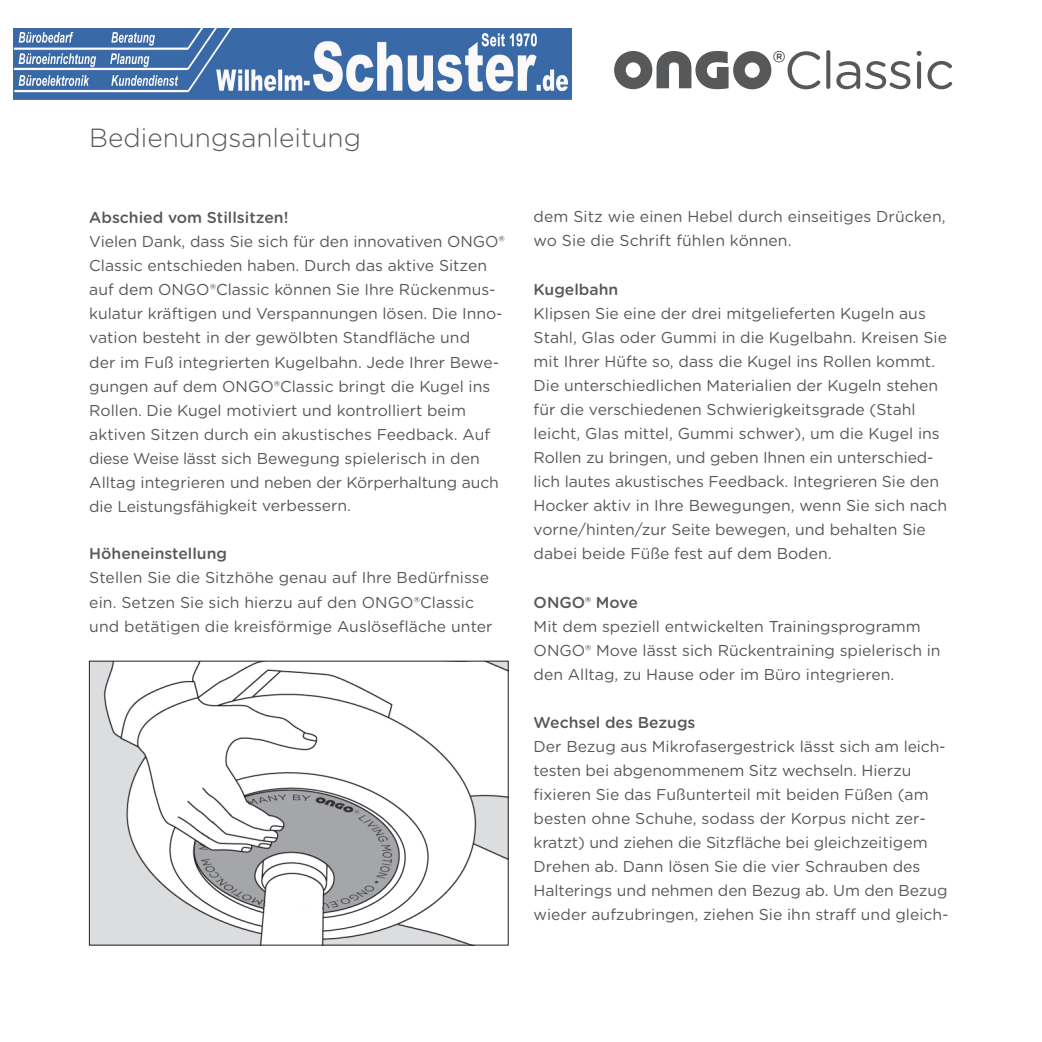
<style>
.page{position:relative;width:1042px;height:1042px;background:#fff}
.page>*{position:absolute;margin:0;border:0;box-sizing:border-box;transform-origin:0 0}
.t1{font:300 32.38px "Gotham Rounded";color:#231f20}
.t2{font:300 26.25px "Gotham Rounded";color:#57585a}
.t3{font:15.75px/24.2px "Gotham Rounded";color:#57585a}
.t4{font:500 15.75px "Gotham Rounded";color:#57585a}
</style>
<div class="page">
<img style="left:91px;top:663px;width:415px;height:280px">
<svg style="left:787px;top:50px;width:165px;height:39px"></svg>
<svg style="left:614px;top:51px;width:157px;height:38px"></svg>
<img style="left:13px;top:28px;width:559px;height:71px">
<h2 class="t2" style="left:89px;top:120px;width:273px">Bedienungsanleitung</h2>
<p class="t4" style="left:89px;top:206px;width:201px">Abschied vom Stillsitzen!</p>
<p class="t3" style="left:89px;top:229px;width:417px">Vielen Dank, dass Sie sich für den innovativen ONGO® Classic entschieden haben. Durch das aktive Sitzen auf dem ONGO®Classic können Sie Ihre Rückenmus&shy;kulatur kräftigen und Verspannungen lösen. Die Inno--- vation besteht in der gewölbten Standfläche und<br>der im Fuß integrierten Kugelbahn. Jede Ihrer Bewe&shy;gungen auf dem ONGO®Classic bringt die Kugel ins Rollen. Die Kugel motiviert und kontrolliert beim aktiven Sitzen durch ein akustisches Feedback. Auf diese Weise lässt sich Bewegung spielerisch in den Alltag integrieren und neben der Körperhaltung auch die Leistungsfähigkeit verbessern.</p>
<p class="t4" style="left:89px;top:542px;width:139px">Höheneinstellung</p>
<p class="t3" style="left:89px;top:565px;width:405px">Stellen Sie die Sitzhöhe genau auf Ihre Bedürfnisse ein. Setzen Sie sich hierzu auf den ONGO®Classic und betätigen die kreisförmige Auslösefläche unter</p>
<h1 class="t1" style="left:772px;top:41px;width:15px">®</h1>
<p class="t3" style="left:534px;top:204px;width:413px">dem Sitz wie einen Hebel durch einseitiges Drücken, wo Sie die Schrift fühlen können.</p>
<p class="t4" style="left:534px;top:278px;width:86px">Kugelbahn</p>
<p class="t3" style="left:534px;top:300px;width:415px">Klipsen Sie eine der drei mitgelieferten Kugeln aus Stahl, Glas oder Gummi in die Kugelbahn. Kreisen Sie mit Ihrer Hüfte so, dass die Kugel ins Rollen kommt.<br>Die unterschiedlichen Materialien der Kugeln stehen für die verschiedenen Schwierigkeitsgrade (Stahl leicht, Glas mittel, Gummi schwer), um die Kugel ins Rollen zu bringen, und geben Ihnen ein unterschied&shy;lich lautes akustisches Feedback. Integrieren Sie den Hocker aktiv in Ihre Bewegungen, wenn Sie sich nach vorne/hinten/zur Seite bewegen, und behalten Sie dabei beide Füße fest auf dem Boden.</p>
<p class="t4" style="left:534px;top:591px;width:106px">ONGO® Move</p>
<p class="t3" style="left:534px;top:613px;width:408px">Mit dem speziell entwickelten Trainingsprogramm<br>ONGO® Move lässt sich Rückentraining spielerisch in den Alltag, zu Hause oder im Büro integrieren.</p>
<p class="t4" style="left:534px;top:711px;width:163px">Wechsel des Bezugs</p>
<p class="t3" style="left:534px;top:733px;width:416px">Der Bezug aus Mikrofasergestrick lässt sich am leich&shy;testen bei abgenommenem Sitz wechseln. Hierzu fixieren Sie das Fußunterteil mit beiden Füßen (am besten ohne Schuhe, sodass der Korpus nicht zer&shy;kratzt) und ziehen die Sitzfläche bei gleichzeitigem Drehen ab. Dann lösen Sie die vier Schrauben des Halterings und nehmen den Bezug ab. Um den Bezug wieder aufzubringen, ziehen Sie ihn straff und gleich-</p>
</div>
